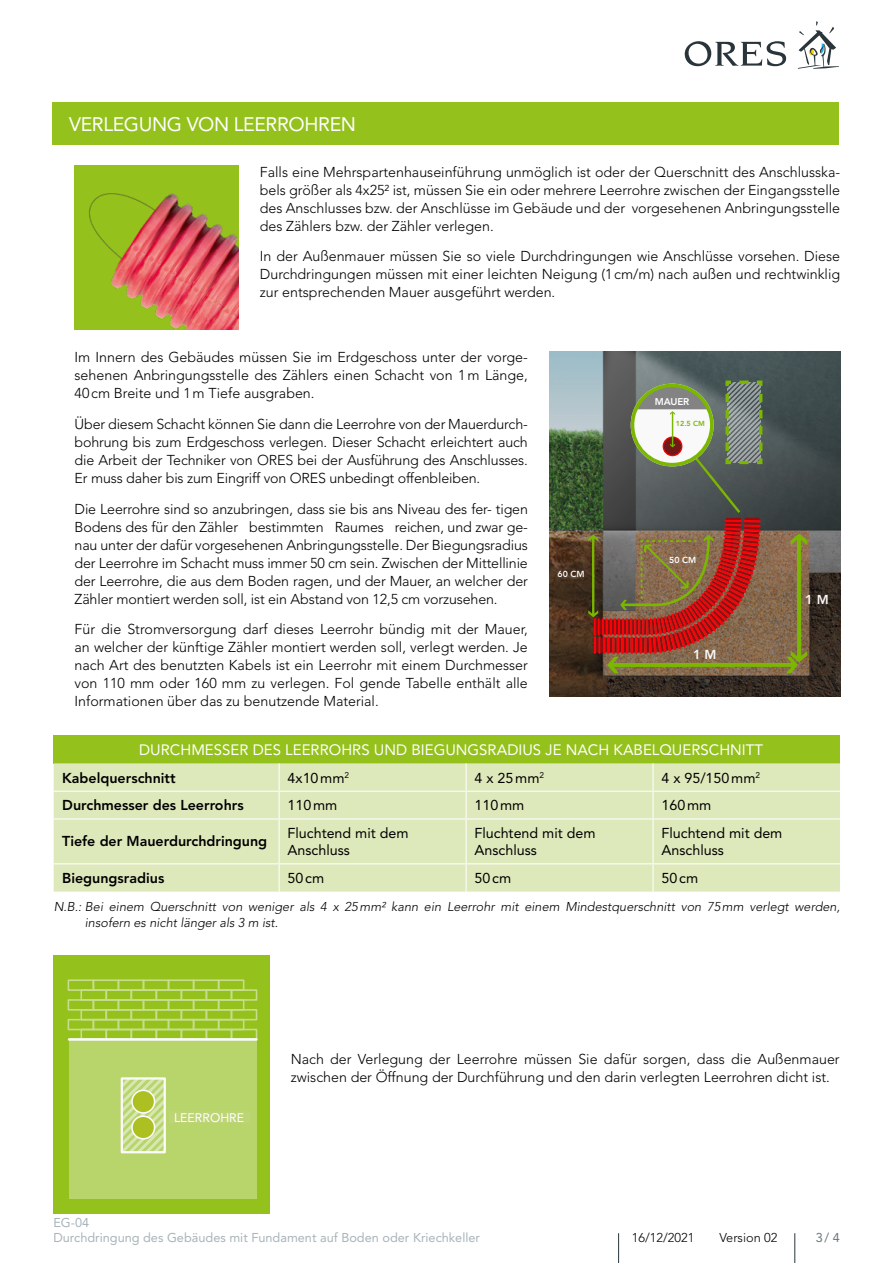
<style>
.page{position:relative;width:893px;height:1263px;background:#fff}
.page>*{position:absolute;margin:0;border:0;box-sizing:border-box;transform-origin:0 0}
.t1{font:19.5px "Avenir LT Std";letter-spacing:-.02em;color:#fff}
.t2{font:15px "Avenir LT Std";color:#fff}
.t3{font:300 14.25px/18px "Avenir LT Std";color:#000;text-align:justify}
.t4{font:14.25px/17.1px "Avenir LT Std";color:#000}
.t5{font:800 14.25px "Avenir LT Std";color:#000}
.t6{font:800 12.9px "Avenir LT Std";color:#f9f9f9}
.t7{font:italic 300 12.75px/16.5px "Avenir LT Std";color:#000}
.t8{font:12.75px/14.2px "Avenir LT Std";color:#a8b3b9}
.t9{font:300 12.75px "Avenir LT Std";color:#000}
.t10{font:12.75px "Avenir LT Std";color:#6a777e}
.t11{font:12.3px "Avenir LT Std";color:#fff}
.t12{font:900 10.2px "Avenir LT";color:#fbfbfc}
.t13{font:800 10.05px "Avenir LT Std";color:#f9f9f9}
.t14{font:800 9.75px "Avenir LT Std";letter-spacing:-.02em;color:#fff}
.t15{font:800 8.7px "Avenir LT Std";color:#f9f9f9}
.t16{font:800 8.7px "Avenir LT Std";color:#fff}
.t17{font:800 7.2px "Avenir LT Std";color:#7bb600}
</style>
<div class="page">
<hr style="left:794px;top:1233px;width:1px;height:30px;background:#29353a">
<hr style="left:618px;top:1233px;width:1px;height:30px;background:#29353a">
<svg style="left:685px;top:41px;width:101px;height:25px"></svg>
<svg style="left:798px;top:21px;width:41px;height:48px"></svg>
<div style="left:54px;top:735px;width:786px;height:28px;background:#94c11c"></div>
<div style="left:54px;top:763px;width:786px;height:129px;background:#dee9bb"></div>
<hr style="left:652px;top:763px;width:2px;height:28px;background:#fff">
<hr style="left:54px;top:791px;width:225px;height:1px;background:#fff">
<hr style="left:279px;top:791px;width:187px;height:1px;background:#fff">
<svg style="left:279px;top:763px;width:1px;height:55px"></svg>
<hr style="left:466px;top:791px;width:187px;height:1px;background:#fff">
<svg style="left:466px;top:763px;width:1px;height:55px"></svg>
<hr style="left:653px;top:791px;width:187px;height:1px;background:#fff">
<hr style="left:652px;top:792px;width:2px;height:26px;background:#fff">
<hr style="left:54px;top:818px;width:225px;height:1px;background:#fff">
<hr style="left:279px;top:818px;width:187px;height:1px;background:#fff">
<hr style="left:279px;top:819px;width:1px;height:44px;background:#fff">
<hr style="left:466px;top:818px;width:187px;height:1px;background:#fff">
<hr style="left:466px;top:819px;width:1px;height:44px;background:#fff">
<hr style="left:653px;top:818px;width:187px;height:1px;background:#fff">
<hr style="left:652px;top:819px;width:2px;height:44px;background:#fff">
<hr style="left:54px;top:863px;width:225px;height:1px;background:#fff">
<hr style="left:279px;top:863px;width:187px;height:1px;background:#fff">
<svg style="left:279px;top:864px;width:1px;height:28px"></svg>
<hr style="left:466px;top:863px;width:187px;height:1px;background:#fff">
<svg style="left:466px;top:864px;width:1px;height:28px"></svg>
<hr style="left:653px;top:863px;width:187px;height:1px;background:#fff">
<hr style="left:652px;top:864px;width:2px;height:28px;background:#fff">
<img style="left:549px;top:351px;width:291px;height:345px">
<img style="left:588px;top:379px;width:219px;height:294px">
<div style="left:653px;top:395px;width:38px;height:13px;background:#838383"></div>
<svg style="left:53px;top:954px;width:216px;height:259px;background:#9ac42a"></svg>
<div style="left:69px;top:1040px;width:187px;height:158px;background:#b7d56a"></div>
<hr style="left:69px;top:1038px;width:187px;height:3px;background:#fbfbfc">
<div style="left:121px;top:1077px;width:45px;height:76px;border:2px solid #fbfbfc"></div>
<svg style="left:122px;top:1078px;width:43px;height:74px"></svg>
<div style="left:132px;top:1116px;width:23px;height:23px;background:#acc021;border-radius:50%"></div>
<div style="left:131px;top:1115px;width:24px;height:24px;border:2px solid #fbfbfc;border-radius:50%"></div>
<div style="left:132px;top:1090px;width:23px;height:23px;background:#acc021;border-radius:50%"></div>
<div style="left:131px;top:1089px;width:24px;height:25px;border:2px solid #fbfbfc;border-radius:50%"></div>
<div style="left:169px;top:1111px;width:81px;height:12px;background:#bdd477"></div>
<div style="left:52px;top:102px;width:787px;height:43px;background:#94c11c"></div>
<div style="left:74px;top:166px;width:165px;height:164px;background:#94c11c"></div>
<img style="left:89px;top:193px;width:150px;height:137px">
<h1 class="t1" style="left:69px;top:113px;width:288px">VERLEGUNG VON LEERROHREN</h1>
<p class="t3" style="left:260px;top:163px;width:582px">Falls eine Mehrspartenhauseinführung unmöglich ist oder der Querschnitt des Anschlusska&shy;bels größer als 4x25² ist, müssen Sie ein oder mehrere Leerrohre zwischen der Eingangsstelle des Anschlusses bzw. der Anschlüsse im Gebäude und der vorgesehenen Anbringungsstelle des Zählers bzw. der Zähler verlegen.</p>
<p class="t3" style="left:260px;top:247px;width:582px">In der Außenmauer müssen Sie so viele Durchdringungen wie Anschlüsse vorsehen. Diese Durchdringungen müssen mit einer leichten Neigung (1cm/m) nach außen und rechtwinklig zur entsprechenden Mauer ausgeführt werden.</p>
<p class="t3" style="left:75px;top:348px;width:455px">Im Innern des Gebäudes müssen Sie im Erdgeschoss unter der vorge&shy;sehenen Anbringungsstelle des Zählers einen Schacht von 1m Länge, 40cm Breite und 1m Tiefe ausgraben.</p>
<p class="t3" style="left:75px;top:415px;width:455px">Über diesem Schacht können Sie dann die Leerrohre von der Mauerdurch&shy;bohrung bis zum Erdgeschoss verlegen. Dieser Schacht erleichtert auch die Arbeit der Techniker von ORES bei der Ausführung des Anschlusses.<br>Er muss daher bis zum Eingriff von ORES unbedingt offenbleiben.</p>
<p class="t3" style="left:75px;top:500px;width:455px">Die Leerrohre sind so anzubringen, dass sie bis ans Niveau des fer- tigen Bodens des für den Zähler bestimmten Raumes reichen, und zwar ge&shy;nau unter der dafür vorgesehenen Anbringungsstelle. Der Biegungsradius der Leerrohre im Schacht muss immer 50 cm sein. Zwischen der Mittellinie der Leerrohre, die aus dem Boden ragen, und der Mauer, an welcher der Zähler montiert werden soll, ist ein Abstand von 12,5 cm vorzusehen.</p>
<p class="t3" style="left:75px;top:620px;width:455px">Für die Stromversorgung darf dieses Leerrohr bündig mit der Mauer, an welcher der künftige Zähler montiert werden soll, verlegt werden. Je nach Art des benutzten Kabels ist ein Leerrohr mit einem Durchmesser von 110 mm oder 160 mm zu verlegen. Fol gende Tabelle enthält alle Informationen über das zu benutzende Material.</p>
<p class="t15" style="left:558px;top:569px;width:29px">60 CM</p>
<p class="t13" style="left:662px;top:394px;width:24px">MUR</p>
<p class="t17" style="left:676px;top:419px;width:30px">12.5 CM</p>
<p class="t14" style="left:655px;top:396px;width:36px">MAUER</p>
<p class="t16" style="left:669px;top:554px;width:29px">50 CM</p>
<p class="t6" style="left:693px;top:647px;width:25px">1 M</p>
<p class="t6" style="left:805px;top:592px;width:25px">1 M</p>
<p class="t2" style="left:139px;top:741px;width:625px">DURCHMESSER DES LEERROHRS UND BIEGUNGSRADIUS JE NACH KABELQUERSCHNITT</p>
<p class="t5" style="left:62px;top:769px;width:115px">Kabelquerschnitt</p>
<p class="t4" style="left:288px;top:769px;width:63px">4x10mm<sup>2</sup></p>
<p class="t4" style="left:475px;top:769px;width:71px">4 x 25mm<sup>2</sup></p>
<p class="t4" style="left:662px;top:769px;width:100px">4 x 95/150mm<sup>2</sup></p>
<p class="t5" style="left:62px;top:797px;width:183px">Durchmesser des Leerrohrs</p>
<p class="t4" style="left:288px;top:797px;width:51px">110mm</p>
<p class="t4" style="left:475px;top:797px;width:51px">110mm</p>
<p class="t4" style="left:661px;top:797px;width:51px">160mm</p>
<p class="t5" style="left:62px;top:833px;width:207px">Tiefe der Mauerdurchdringung</p>
<p class="t4" style="left:288px;top:825px;width:122px">Fluchtend mit dem<br>Anschluss</p>
<p class="t4" style="left:475px;top:825px;width:122px">Fluchtend mit dem<br>Anschluss</p>
<p class="t4" style="left:661px;top:825px;width:122px">Fluchtend mit dem<br>Anschluss</p>
<p class="t5" style="left:62px;top:870px;width:104px">Biegungsradius</p>
<p class="t4" style="left:288px;top:870px;width:38px">50cm</p>
<p class="t4" style="left:475px;top:870px;width:38px">50cm</p>
<p class="t4" style="left:661px;top:870px;width:38px">50cm</p>
<p class="t7" style="left:85px;top:898px;width:757px;text-indent:-31px">N.B.: Bei einem Querschnitt von weniger als 4 x 25mm² kann ein Leerrohr mit einem Mindestquerschnitt von 75mm verlegt werden, insofern es nicht länger als 3 m ist.</p>
<p class="t12" style="left:174px;top:1109px;width:41px">GAINES</p>
<p class="t11" style="left:174px;top:1110px;width:72px">LEERROHRE</p>
<p class="t3" style="left:291px;top:1050px;width:550px">Nach der Verlegung der Leerrohre müssen Sie dafür sorgen, dass die Außenmauer zwischen der Öffnung der Durchführung und den darin verlegten Leerrohren dicht ist.</p>
<p class="t8" style="left:53px;top:1216px;width:428px">EG-04<br>Durchdringung des Gebäudes mit Fundament auf Boden oder Kriechkeller</p>
<p class="t9" style="left:632px;top:1230px;width:64px">16/12/2021</p>
<p class="t9" style="left:719px;top:1230px;width:59px">Version 02</p>
<p class="t10" style="left:816px;top:1230px;width:26px">3/ 4</p>
</div>
